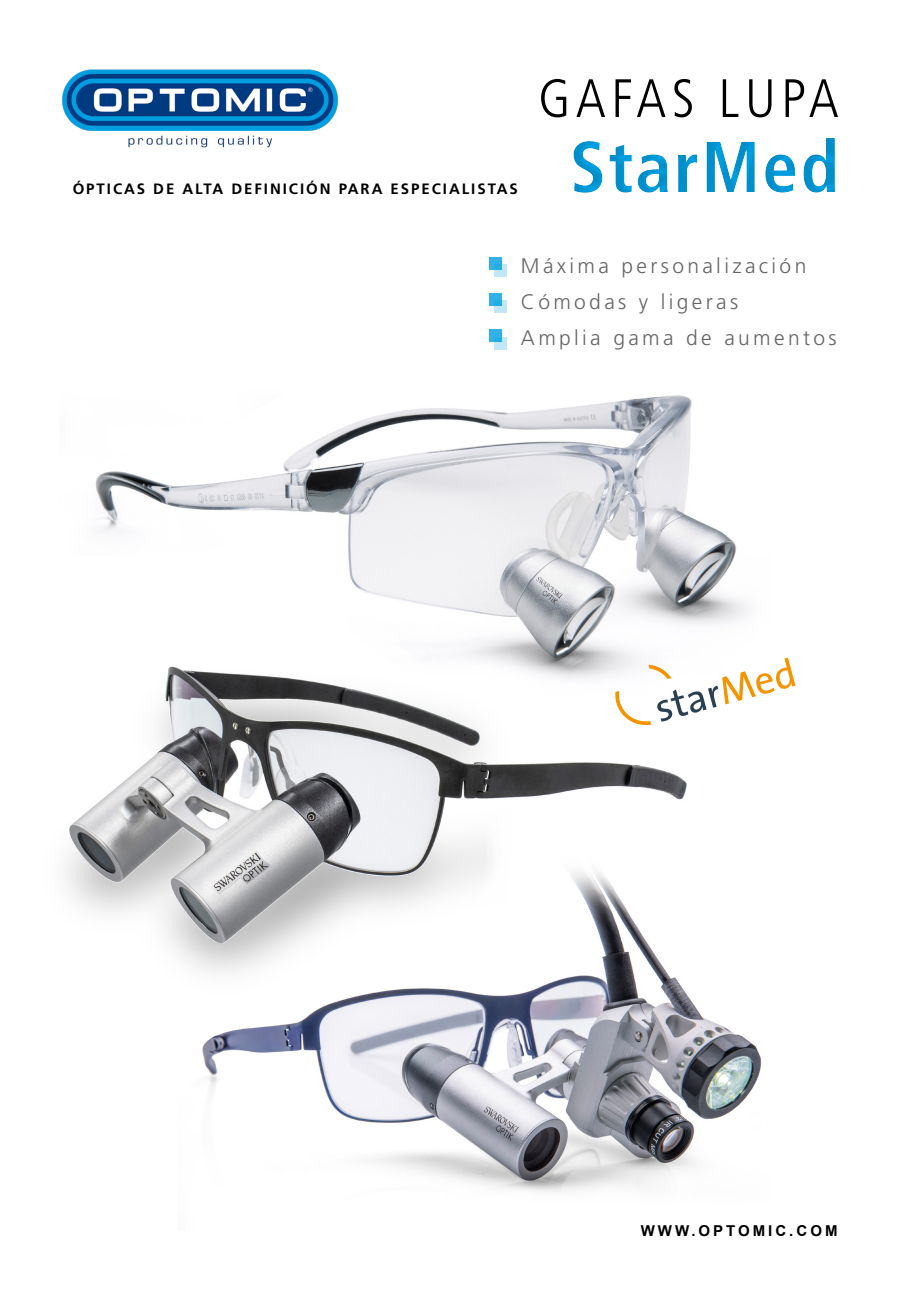
<style>
.page{position:relative;width:919px;height:1289px;background:#fff}
.page>*{position:absolute;margin:0;border:0;box-sizing:border-box;transform-origin:0 0}
.t1{font:700 condensed 72px "Frutiger LT Std";letter-spacing:.03em;color:#009ee0}
.t2{font:300 condensed 54px "Frutiger LT Std";letter-spacing:.1em;color:#000}
.t3{font:300 21px "Frutiger LT Std";letter-spacing:.16em;color:#646567}
.t4{font:700 15px "Frutiger LT Std";letter-spacing:.13em;color:#000}
.t5{font:700 15px "Arial";letter-spacing:.2em;color:#000}
</style>
<div class="page">
<img style="left:65px;top:347px;width:731px;height:845px">
<div style="left:560px;top:124px;width:353px;height:87px;background:#000;opacity:.1"></div>
<div style="left:489px;top:257px;width:12px;height:12px;background:#33b1e6"></div>
<svg style="left:494px;top:264px;width:12px;height:13px"></svg>
<div style="left:489px;top:293px;width:12px;height:12px;background:#33b1e6"></div>
<svg style="left:494px;top:300px;width:12px;height:13px"></svg>
<div style="left:489px;top:330px;width:12px;height:12px;background:#33b1e6"></div>
<svg style="left:494px;top:337px;width:12px;height:12px"></svg>
<img style="left:62px;top:69px;width:276px;height:79px">
<svg style="left:615px;top:657px;width:180px;height:70px"></svg>
<p class="t4" style="left:73px;top:180px;width:447px">ÓPTICAS DE ALTA DEFINICIÓN PARA ESPECIALISTAS</p>
<p class="t2" style="left:538px;top:68px;width:302px">GAFAS LUPA</p>
<h1 class="t1" style="left:570px;top:124px;width:270px">StarMed</h1>
<p class="t3" style="left:521px;top:254px;width:287px">Máxima personalización</p>
<p class="t3" style="left:521px;top:290px;width:219px">Cómodas y ligeras</p>
<p class="t3" style="left:521px;top:326px;width:317px">Amplia gama de aumentos</p>
<p class="t5" style="left:640px;top:1219px;width:198px">WWW.OPTOMIC.COM</p>
</div>
